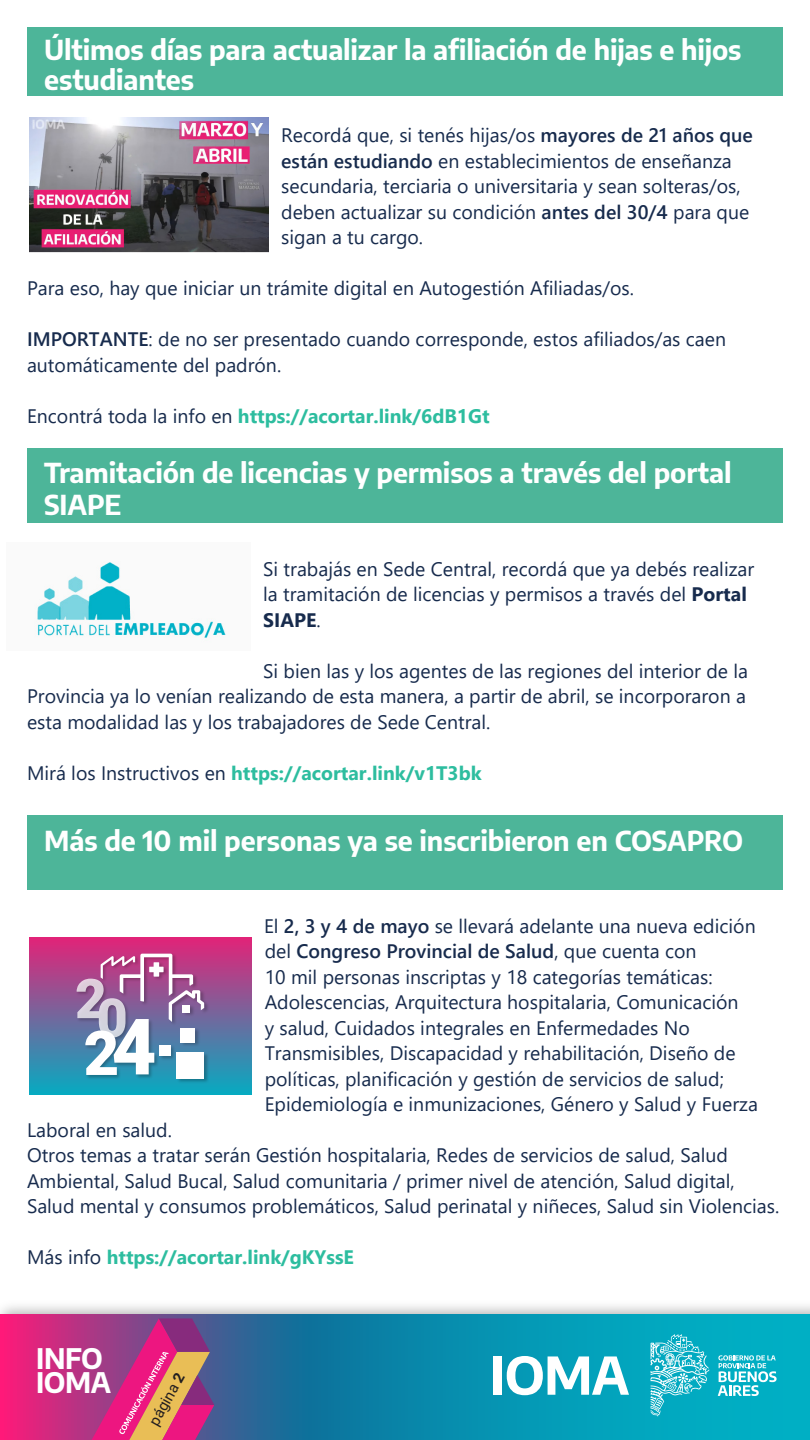
<style>
.page{position:relative;width:810px;height:1440px;background:#fff}
.page>*{position:absolute;margin:0;border:0;box-sizing:border-box;transform-origin:0 0}
.t1{font:700 27.83px/24.1px "Encode Sans";letter-spacing:-.015em;color:#fff}
.t2{font:700 27px/30px "Encode Sans";letter-spacing:-.005em;color:#fff}
.t3{font:19.5px/25.5px "Segoe UI";color:#172b4d}
.t4{font:700 19.5px "Segoe UI";color:#2dbd9f}
.t5{font:15px "Roboto";color:#231f20}
.s1{font-weight:600}
.s2{font-weight:400;color:#172b4d}
.s3{font-weight:700}
</style>
<div class="page">
<img style="left:0;top:1306px;width:810px;height:9px">
<svg style="left:0;top:1315px;width:810px;height:125px;background:#2b7da6"></svg>
<svg style="left:718px;top:1355px;width:59px;height:41px"></svg>
<svg style="left:651px;top:1334px;width:58px;height:82px;background:#3fbecf"></svg>
<div style="left:494px;top:1356px;width:8px;height:39px;background:#fff"></div>
<svg style="left:507px;top:1356px;width:122px;height:39px"></svg>
<svg style="left:91px;top:1318px;width:123px;height:122px;background:#bc4d7d"></svg>
<div style="left:27px;top:27px;width:756px;height:69px;background:#4db599"></div>
<div style="left:27px;top:448px;width:756px;height:74px;background:#4db599"></div>
<div style="left:27px;top:815px;width:756px;height:74px;background:#4db599"></div>
<img style="left:29px;top:117px;width:239px;height:136px">
<div style="left:29px;top:938px;width:223px;height:157px;background:linear-gradient(to bottom,#e12378,#06aac1)"></div>
<img style="left:74px;top:952px;width:136px;height:132px">
<div style="left:177px;top:1052px;width:27px;height:27px;background:#fff"></div>
<svg style="left:77px;top:954px;width:127px;height:121px"></svg>
<img style="left:37px;top:562px;width:189px;height:77px">
<p class="t2" style="left:44px;top:33px;width:699px">Últimos días para actualizar la afiliación de hijas e hijos estudiantes</p>
<p class="t3" style="left:281px;top:121px;width:473px">Recordá que, si tenés hijas/os <span class="s1">mayores de 21 años que están estudiando</span> en establecimientos de enseñanza secundaria, terciaria o universitaria y sean solteras/os, deben actualizar su condición <span class="s1">antes del 30/4</span> para que sigan a tu cargo.</p>
<p class="t3" style="left:27px;top:274px;width:609px">Para eso, hay que iniciar un trámite digital en Autogestión Afiliadas/os.</p>
<p class="t3" style="left:27px;top:325px;width:701px"><span class="s1">IMPORTANTE</span>: de no ser presentado cuando corresponde, estos afiliados/as caen automáticamente del padrón.</p>
<p class="t4" style="left:27px;top:397px;width:464px"><span class="s2">Encontrá toda la info en</span> https://acortar.link/6dB1Gt</p>
<p class="t2" style="left:44px;top:456px;width:689px;line-height:31.5px">Tramitación de licencias y permisos a través del portal<br>SIAPE</p>
<p class="t3" style="left:263px;top:554px;width:493px">Si trabajás en Sede Central, recordá que ya debés realizar la tramitación de licencias y permisos a través del <span class="s3">Portal<br>SIAPE</span>.</p>
<p class="t3" style="left:27px;top:656px;width:723px;text-align:justify;text-indent:236px">Si bien las y los agentes de las regiones del interior de la Provincia ya lo venían realizando de esta manera, a partir de abril, se incorporaron a esta modalidad las y los trabajadores de Sede Central.</p>
<p class="t4" style="left:27px;top:754px;width:456px"><span class="s2">Mirá los Instructivos en</span> https://acortar.link/v1T3bk</p>
<p class="t2" style="left:44px;top:824px;width:700px">Más de 10 mil personas ya se inscribieron en COSAPRO</p>
<p class="t3" style="left:264px;top:911px;width:495px">El <span class="s1">2, 3 y 4 de mayo</span> se llevará adelante una nueva edición del <span class="s1">Congreso Provincial de Salud</span>, que cuenta con<br>10 mil personas inscriptas y 18 categorías temáticas:<br>Adolescencias, Arquitectura hospitalaria, Comunicación<br>y salud, Cuidados integrales en Enfermedades No Transmisibles, Discapacidad y rehabilitación, Diseño de políticas, planificación y gestión de servicios de salud; Epidemiología e inmunizaciones, Género y Salud y Fuerza</p>
<p class="t3" style="left:27px;top:1115px;width:754px">Laboral en salud.<br>Otros temas a tratar serán Gestión hospitalaria, Redes de servicios de salud, Salud Ambiental, Salud Bucal, Salud comunitaria / primer nivel de atención, Salud digital, Salud mental y consumos problemáticos, Salud perinatal y niñeces, Salud sin Violencias.</p>
<p class="t4" style="left:27px;top:1239px;width:328px"><span class="s2">Más info</span> https://acortar.link/gKYssE</p>
<h1 class="t1" style="left:36px;top:1344px;width:77px">INFO<br>IOMA</h1>
<p class="t5" style="left:144px;top:1419px;width:59px;rotate:-61deg">página <span class="s3">2</span></p>
</div>
